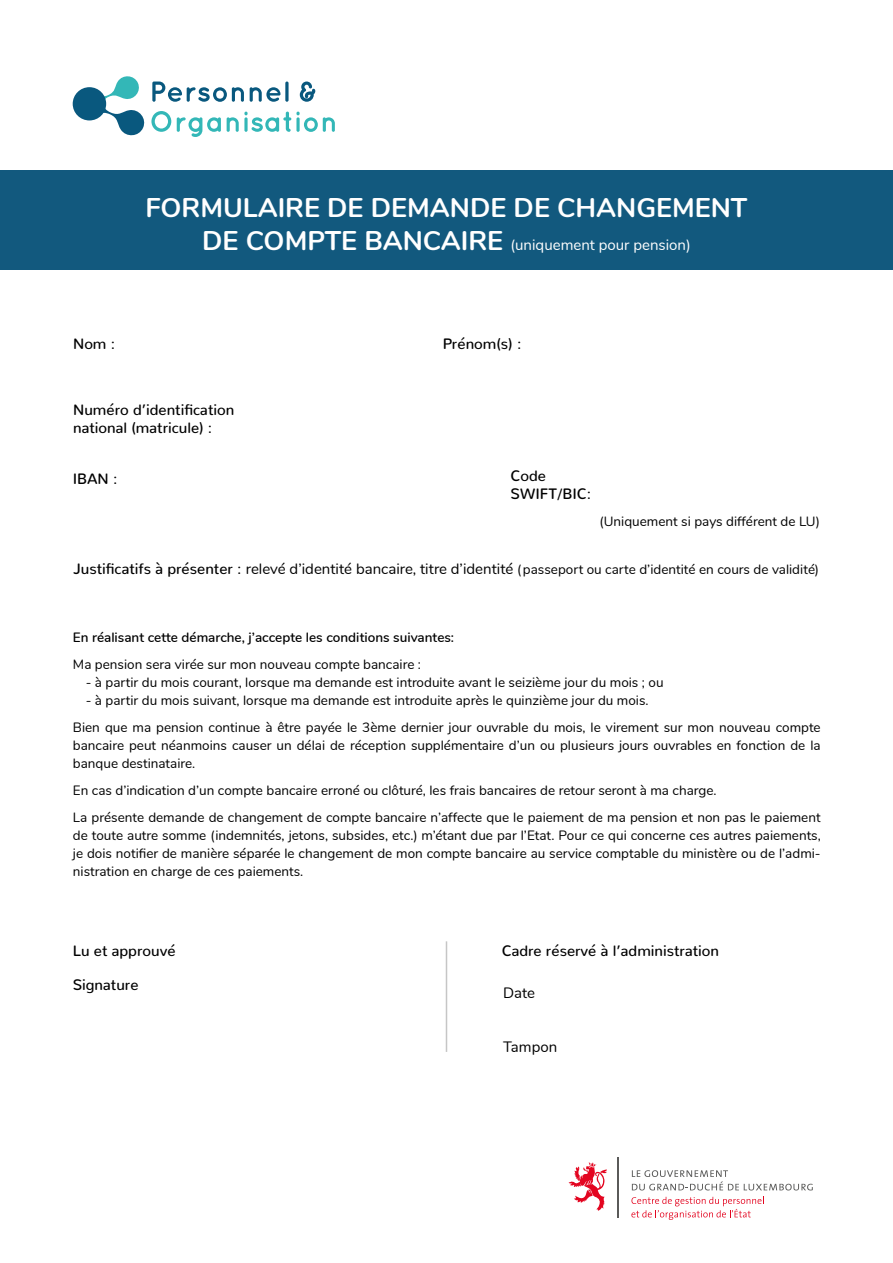
<style>
.page{position:relative;width:893px;height:1263px;background:#fff}
.page>*{position:absolute;margin:0;border:0;box-sizing:border-box;transform-origin:0 0}
.t1{font:700 27px "Nunito";color:#fff}
.t2{font:500 15px/18px "Nunito";color:#000}
.t3{font:15px "Nunito";color:#fff}
.t4{font:15px "Nunito";color:#000}
.t5{font:13.5px/18px "Nunito";color:#000}
.t6{font:600 13.5px "Nunito";color:#000}
.s1{font-weight:700;font-size:27px}
.s2{font-weight:500;font-size:15px}
.s3{font-size:15px}
</style>
<div class="page">
<div style="left:0;top:170px;width:893px;height:99px;background:#12597e"></div>
<svg style="left:569px;top:1162px;width:38px;height:49px"></svg>
<hr style="left:618px;top:1157px;width:1px;height:60px;background:#5a5a59">
<svg style="left:632px;top:1170px;width:181px;height:20px"></svg>
<svg style="left:631px;top:1197px;width:133px;height:23px"></svg>
<svg style="left:73px;top:76px;width:262px;height:61px"></svg>
<hr style="left:446px;top:941px;width:1px;height:111px;background:#c6c6c6">
<h1 class="t1" style="left:146px;top:188px;width:603px">FORMULAIRE DE DEMANDE DE CHANGEMENT</h1>
<p class="t3" style="left:202px;top:233px;width:490px"><span class="s1">DE COMPTE BANCAIRE</span> (uniquement pour pension)</p>
<p class="t2" style="left:73px;top:333px;width:44px">Nom :</p>
<p class="t2" style="left:443px;top:333px;width:80px">Prénom(s) :</p>
<p class="t2" style="left:73px;top:399px;width:163px">Numéro d’identification national (matricule) :</p>
<p class="t2" style="left:73px;top:468px;width:46px">IBAN :</p>
<p class="t2" style="left:510px;top:465px;width:82px">Code<br>SWIFT/BIC:</p>
<p class="t5" style="left:600px;top:512px;width:222px">(Uniquement si pays différent de LU)</p>
<p class="t5" style="left:73px;top:560px;width:747px"><span class="s2">Justificatifs à présenter :</span> <span class="s3">relevé d’identité bancaire, titre d’identité</span> (passeport ou carte d’identité en cours de validité)</p>
<p class="t6" style="left:73px;top:627px;width:383px">En réalisant cette démarche, j’accepte les conditions suivantes:</p>
<p class="t5" style="left:73px;top:654px;width:350px">Ma pension sera virée sur mon nouveau compte bancaire :</p>
<p class="t5" style="left:86px;top:672px;width:579px">- à partir du mois courant, lorsque ma demande est introduite avant le seizième jour du mois ; ou</p>
<p class="t5" style="left:73px;top:686px;width:749px;line-height:27px;text-indent:13px">- à partir du mois suivant, lorsque ma demande est introduite après le quinzième jour du mois.<br>Bien que ma pension continue à être payée le 3ème dernier jour ouvrable du mois, le virement sur mon nouveau compte</p>
<p class="t5" style="left:73px;top:735px;width:749px">bancaire peut néanmoins causer un délai de réception supplémentaire d’un ou plusieurs jours ouvrables en fonction de la banque destinataire.</p>
<p class="t5" style="left:73px;top:776px;width:749px;line-height:27px">En cas d’indication d’un compte bancaire erroné ou clôturé, les frais bancaires de retour seront à ma charge.<br>La présente demande de changement de compte bancaire n’affecte que le paiement de ma pension et non pas le paiement</p>
<p class="t5" style="left:73px;top:825px;width:749px;text-align:justify">de toute autre somme (indemnités, jetons, subsides, etc.) m’étant due par l’Etat. Pour ce qui concerne ces autres paiements, je dois notifier de manière séparée le changement de mon compte bancaire au service comptable du ministère ou de l’admi&shy;nistration en charge de ces paiements.</p>
<p class="t2" style="left:73px;top:940px;width:104px">Lu et approuvé</p>
<p class="t2" style="left:502px;top:940px;width:219px">Cadre réservé à l’administration</p>
<p class="t4" style="left:503px;top:981px;width:34px">Date</p>
<p class="t2" style="left:73px;top:974px;width:67px">Signature</p>
<p class="t4" style="left:503px;top:1036px;width:56px">Tampon</p>
</div>
